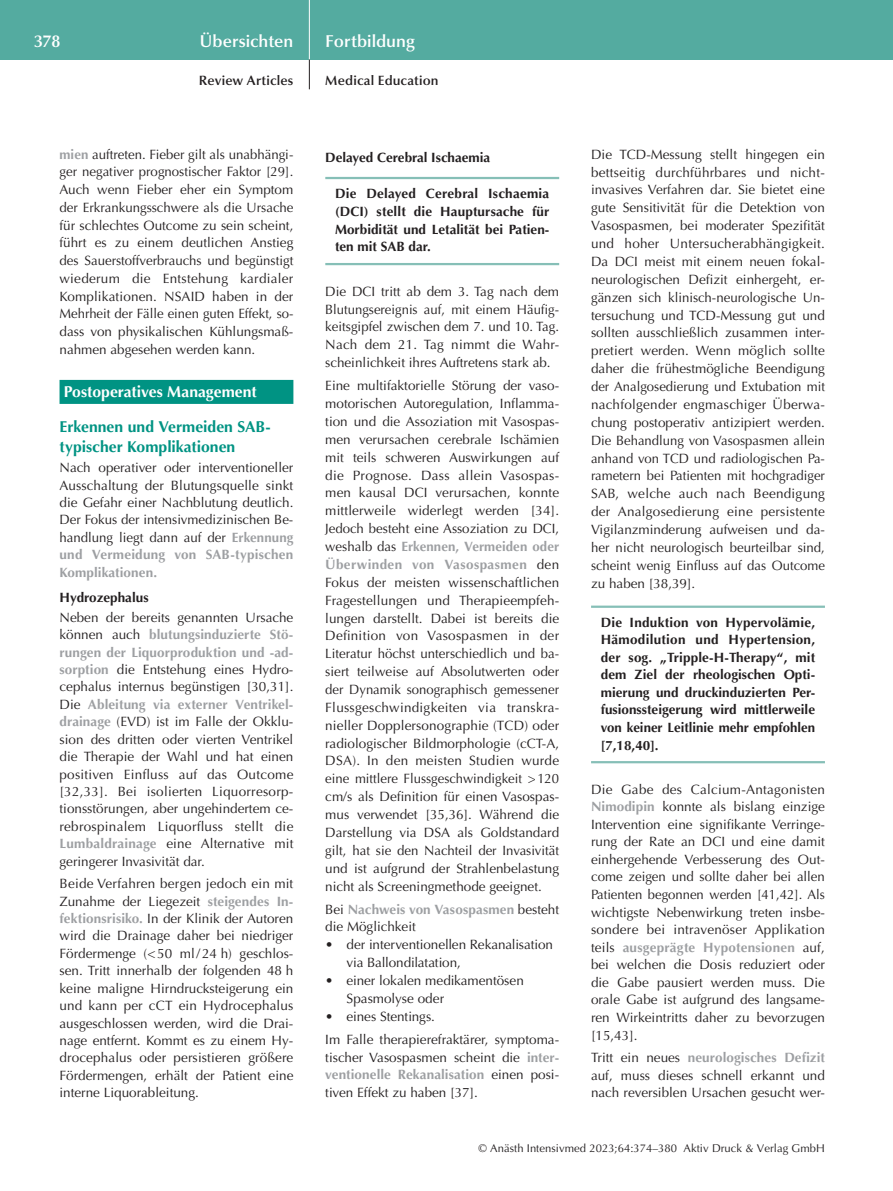
<style>
.page{position:relative;width:893px;height:1191px;background:#fff}
.page>*{position:absolute;margin:0;border:0;box-sizing:border-box;transform-origin:0 0}
.t1{font:600 17.25px "Optima";color:#fff}
.t2{font:700 15.75px/19.6px "Optima";color:#009383}
.t3{font:700 15.75px "Optima";color:#fff}
.t4{font:13.5px/17.9px "Optima";color:#231f20;text-align:justify}
.t5{font:700 13.5px/17.5px "Optima";color:#231f20;text-align:justify}
.t6{font:600 13.5px "Optima";letter-spacing:.01em;color:#231f20}
.t7{font:11.25px "Optima";letter-spacing:.005em;color:#231f20}
.s1{font-weight:700;color:#9d9fa2}
</style>
<div class="page">
<div style="left:0;top:0;width:893px;height:60px;background:#54aba0"></div>
<hr style="left:309px;top:0;width:1px;height:60px;background:#fff">
<svg style="left:309px;top:60px;width:1px;height:29px"></svg>
<div style="left:60px;top:380px;width:233px;height:24px;background:#009383"></div>
<hr style="left:325px;top:177px;width:234px;height:2px;background:#86bfb7">
<hr style="left:325px;top:263px;width:234px;height:2px;background:#86bfb7">
<hr style="left:591px;top:605px;width:234px;height:3px;background:#86bfb7">
<hr style="left:591px;top:761px;width:234px;height:2px;background:#86bfb7">
<p class="t1" style="left:34px;top:31px;width:28px">378</p>
<p class="t1" style="left:200px;top:31px;width:95px">Übersichten</p>
<p class="t1" style="left:325px;top:31px;width:91px">Fortbildung</p>
<p class="t6" style="left:199px;top:73px;width:96px">Review Articles</p>
<p class="t6" style="left:325px;top:73px;width:115px">Medical Education</p>
<p class="t4" style="left:60px;top:145px;width:235px"><span class="s1">mien</span> auftreten. Fieber gilt als unabhängi&shy;ger negativer prognostischer Faktor [29].<br>Auch wenn Fieber eher ein Symptom der Erkrankungsschwere als die Ursache für schlechtes Outcome zu sein scheint, führt es zu einem deutlichen Anstieg des Sauerstoffverbrauchs und begünstigt wiederum die Entstehung kardialer Komplikationen. NSAID haben in der Mehrheit der Fälle einen guten Effekt, so&shy;dass von physikalischen Kühlungsmaß&shy;nahmen abgesehen werden kann.</p>
<p class="t3" style="left:64px;top:383px;width:194px">Postoperatives Management</p>
<p class="t2" style="left:60px;top:417px;width:213px">Erkennen und Vermeiden SAB&shy;typischer Komplikationen</p>
<p class="t4" style="left:60px;top:459px;width:235px;line-height:17.4px">Nach operativer oder interventioneller Ausschaltung der Blutungsquelle sinkt die Gefahr einer Nachblutung deutlich.<br>Der Fokus der intensivmedizinischen Be&shy;handlung liegt dann auf der <span class="s1">Erkennung und Vermeidung von SAB-typischen Komplikationen.</span></p>
<p class="t5" style="left:60px;top:589px;width:91px">Hydrozephalus</p>
<p class="t4" style="left:60px;top:608px;width:235px;line-height:17.4px">Neben der bereits genannten Ursache können auch <span class="s1">blutungsinduzierte Stö&shy;rungen der Liquorproduktion und -ad&shy;sorption</span> die Entstehung eines Hydro&shy;cephalus internus begünstigen [30,31].<br>Die <span class="s1">Ableitung via externer Ventrikel&shy;drainage</span> (EVD) ist im Falle der Okklu&shy;sion des dritten oder vierten Ventrikel die Therapie der Wahl und hat einen positiven Einfluss auf das Outcome [32,33]. Bei isolierten Liquorresorp&shy;tionsstörungen, aber ungehindertem ce&shy;rebrospinalem Liquorfluss stellt die <span class="s1">Lumbaldrainage</span> eine Alternative mit geringerer Invasivität dar.</p>
<p class="t4" style="left:60px;top:875px;width:235px;line-height:17.4px">Beide Verfahren bergen jedoch ein mit Zunahme der Liegezeit <span class="s1">steigendes In&shy;fektionsrisiko.</span> In der Klinik der Autoren wird die Drainage daher bei niedriger Fördermenge (&lt;50 ml/24 h) geschlos&shy;sen. Tritt innerhalb der folgenden 48 h keine maligne Hirndrucksteigerung ein und kann per cCT ein Hydrocephalus ausgeschlossen werden, wird die Drai&shy;nage entfernt. Kommt es zu einem Hy&shy;drocephalus oder persistieren größere Fördermengen, erhält der Patient eine interne Liquorableitung.</p>
<p class="t5" style="left:325px;top:148px;width:167px">Delayed Cerebral Ischaemia</p>
<p class="t5" style="left:335px;top:184px;width:216px">Die Delayed Cerebral Ischaemia (DCI) stellt die Hauptursache für Morbidität und Letalität bei Patien&shy;ten mit SAB dar.</p>
<p class="t4" style="left:325px;top:282px;width:235px">Die DCI tritt ab dem 3. Tag nach dem Blutungsereignis auf, mit einem Häufig&shy;keitsgipfel zwischen dem 7. und 10. Tag.<br>Nach dem 21. Tag nimmt die Wahr&shy;scheinlichkeit ihres Auftretens stark ab.</p>
<p class="t4" style="left:325px;top:377px;width:235px">Eine multifaktorielle Störung der vaso&shy;motorischen Autoregulation, Inflamma&shy;tion und die Assoziation mit Vasospas&shy;men verursachen cerebrale Ischämien mit teils schweren Auswirkungen auf die Prognose. Dass allein Vasospas&shy;men kausal DCI verursachen, konnte mittlerweile widerlegt werden [34].<br>Jedoch besteht eine Assoziation zu DCI, weshalb das <span class="s1">Erkennen, Vermeiden oder Überwinden von Vasospasmen</span> den Fokus der meisten wissenschaftlichen Fragestellungen und Therapieempfeh&shy;lungen darstellt. Dabei ist bereits die Definition von Vasospasmen in der Literatur höchst unterschiedlich und ba&shy;siert teilweise auf Absolutwerten oder der Dynamik sonographisch gemessener Flussgeschwindigkeiten via transkra&shy;nieller Dopplersonographie (TCD) oder radiologischer Bildmorphologie (cCT-A, DSA). In den meisten Studien wurde eine mittlere Flussgeschwindigkeit &gt;120 cm/s als Definition für einen Vasospas&shy;mus verwendet [35,36]. Während die Darstellung via DSA als Goldstandard gilt, hat sie den Nachteil der Invasivität und ist aufgrund der Strahlenbelastung nicht als Screeningmethode geeignet.</p>
<p class="t4" style="left:325px;top:900px;width:235px">Bei <span class="s1">Nachweis von Vasospasmen</span> besteht die Möglichkeit</p>
<p class="t4" style="left:347px;top:936px;width:208px;text-indent:-21px">• der interventionellen Rekanalisation via Ballondilatation,</p>
<p class="t4" style="left:347px;top:971px;width:179px;text-indent:-21px">• einer lokalen medikamentösen<br>Spasmolyse oder</p>
<p class="t4" style="left:325px;top:1005px;width:234px;line-height:23px">• eines Stentings.<br>Im Falle therapierefraktärer, symptoma-</p>
<p class="t4" style="left:325px;top:1048px;width:235px">tischer Vasospasmen scheint die <span class="s1">inter&shy;ventionelle Rekanalisation</span> einen posi&shy;tiven Effekt zu haben [37].</p>
<p class="t4" style="left:591px;top:145px;width:235px">Die TCD-Messung stellt hingegen ein bettseitig durchführbares und nicht&shy;invasives Verfahren dar. Sie bietet eine gute Sensitivität für die Detektion von Vasospasmen, bei moderater Spezifität und hoher Untersucherabhängigkeit.<br>Da DCI meist mit einem neuen fokal&shy;neurologischen Defizit einhergeht, er&shy;gänzen sich klinisch-neurologische Un&shy;tersuchung und TCD-Messung gut und sollten ausschließlich zusammen inter&shy;pretiert werden. Wenn möglich sollte daher die frühestmögliche Beendigung der Analgosedierung und Extubation mit nachfolgender engmaschiger Überwa&shy;chung postoperativ antizipiert werden.<br>Die Behandlung von Vasospasmen allein anhand von TCD und radiologischen Pa&shy;rametern bei Patienten mit hochgradiger SAB, welche auch nach Beendigung der Analgosedierung eine persistente Vigilanzminderung aufweisen und da&shy;her nicht neurologisch beurteilbar sind, scheint wenig Einfluss auf das Outcome zu haben [38,39].</p>
<p class="t5" style="left:601px;top:613px;width:216px">Die Induktion von Hypervolämie, Hämodilution und Hypertension, der sog. „Tripple-H-Therapy“, mit dem Ziel der rheologischen Opti&shy;mierung und druckinduzierten Per&shy;fusionssteigerung wird mittlerweile von keiner Leitlinie mehr empfohlen [7,18,40].</p>
<p class="t4" style="left:591px;top:780px;width:235px">Die Gabe des Calcium-Antagonisten <span class="s1">Nimodipin</span> konnte als bislang einzige Intervention eine signifikante Verringe&shy;rung der Rate an DCI und eine damit einhergehende Verbesserung des Out&shy;come zeigen und sollte daher bei allen Patienten begonnen werden [41,42]. Als wichtigste Nebenwirkung treten insbe&shy;sondere bei intravenöser Applikation teils <span class="s1">ausgeprägte Hypotensionen</span> auf, bei welchen die Dosis reduziert oder die Gabe pausiert werden muss. Die orale Gabe ist aufgrund des langsame&shy;ren Wirkeintritts daher zu bevorzugen [15,43].</p>
<p class="t4" style="left:591px;top:1049px;width:235px">Tritt ein neues <span class="s1">neurologisches Defizit </span>auf, muss dieses schnell erkannt und nach reversiblen Ursachen gesucht wer-</p>
<p class="t7" style="left:478px;top:1142px;width:348px">© Anästh Intensivmed 2023;64:374–380 Aktiv Druck &amp; Verlag GmbH</p>
</div>
